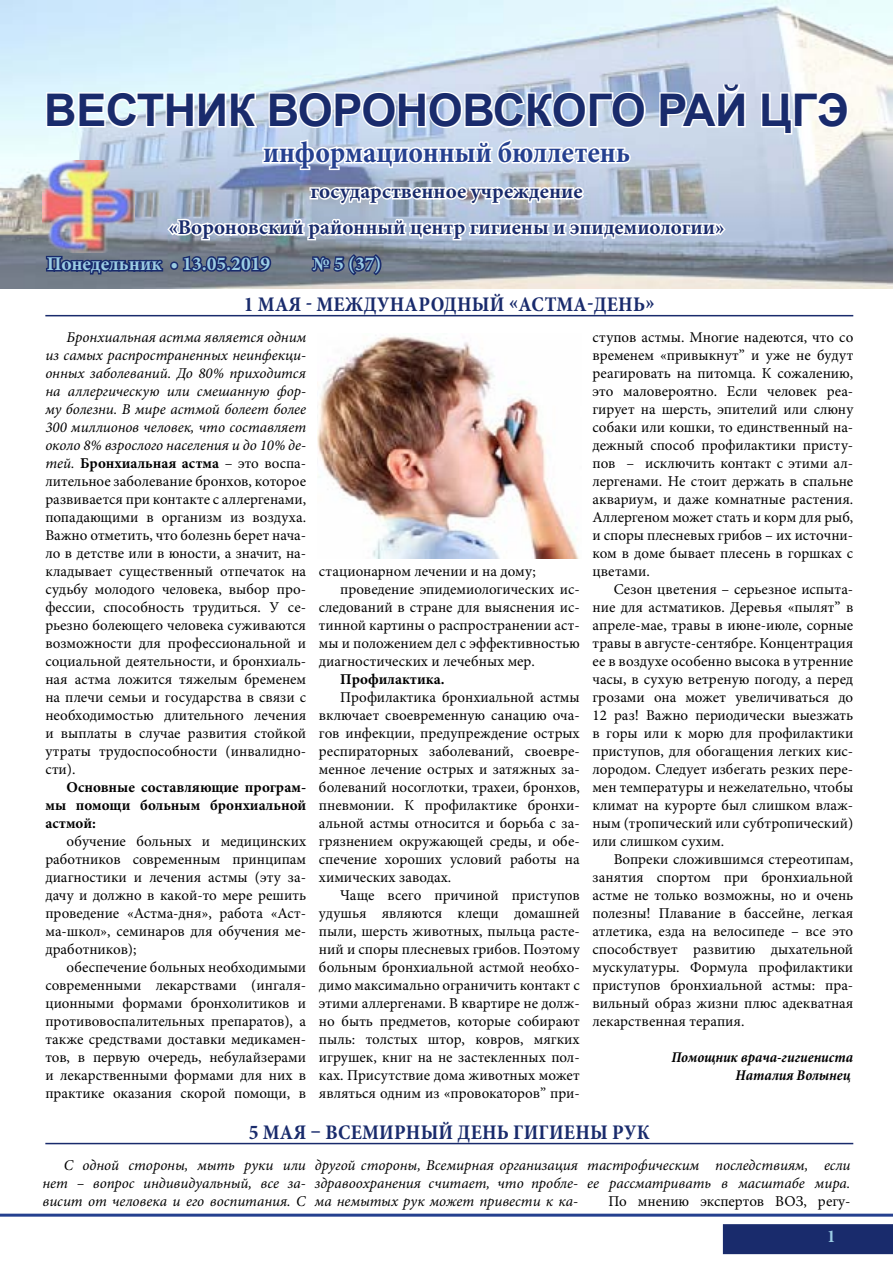
<style>
.page{position:relative;width:893px;height:1263px;background:#fff}
.page>*{position:absolute;margin:0;border:0;box-sizing:border-box;transform-origin:0 0}
.t1{font:700 45px "Arial";letter-spacing:-.01em;color:#192b6c}
.t2{font:700 condensed 30px "Minion Pro";color:#25408f}
.t3{font:700 21px/36px "Minion Pro";color:#192b6c;text-align:center}
.t4{font:700 condensed 21px "Minion Pro";letter-spacing:.01em;color:#192b6c}
.t5{font:700 19.5px "Minion Pro";color:#9ccde4}
.t6{font:700 condensed 18px "Minion Pro";color:#9ccde4}
.t7{font:15px/18px "Minion Pro";color:#000;text-align:justify}
.t8{font:italic 15px/18px "Minion Pro";color:#000;text-align:justify}
.t9{font:700 15px/18px "Minion Pro";color:#000;text-align:justify}
.t10{font:italic 700 condensed 15px/18px "Minion Pro";color:#000;text-align:right}
.s1{font-style:italic}
.s2{font-weight:700}
</style>
<div class="page">
<div style="left:723px;top:1224px;width:170px;height:30px;background:#192b6c"></div>
<img style="left:0;top:0;width:893px;height:288px">
<hr style="left:0;top:1214px;width:893px;height:3px;background:#25408f">
<svg style="left:759px;top:90px;width:91px;height:46px"></svg>
<svg style="left:44px;top:0;width:703px;height:559px"></svg>
<hr style="left:45px;top:315px;width:808px;height:1px;background:#192b6c">
<img style="left:317px;top:334px;width:264px;height:224px">
<hr style="left:45px;top:1143px;width:808px;height:1px;background:#192b6c">
<h1 class="t1" style="left:44px;top:81px;width:806px">ВЕСТНИК ВОРОНОВСКОГО РАЙ ЦГЭ</h1>
<h2 class="t2" style="left:263px;top:132px;width:368px">информационный бюллетень</h2>
<h3 class="t3" style="left:168px;top:173px;width:558px">государственное учреждение<br>«Вороновский районный центр гигиены и эпидемиологии»</h3>
<h3 class="t5" style="left:47px;top:250px;width:225px">Понедельник • 13.05.2019</h3>
<h3 class="t5" style="left:313px;top:250px;width:70px">№ 5 (37)</h3>
<h3 class="t4" style="left:244px;top:289px;width:412px">1 мая - Международный «Астма-день»</h3>
<p class="t7" style="left:45px;top:328px;width:262px;text-indent:21px"><span class="s1">Бронхиальная астма является одним из самых распространенных неинфекци&shy;онных заболеваний. До 80% приходится на аллергическую или смешанную фор&shy;му болезни. В мире астмой болеет более 300 миллионов человек, что составляет около 8% взрослого населения и до 10% де&shy;тей.</span> <span class="s2">Бронхиальная астма</span> – это воспа&shy;лительное заболевание бронхов, которое развивается при контакте с аллергенами, попадающими в организм из воздуха.<br>Важно отметить, что болезнь берет нача&shy;ло в детстве или в юности, а значит, на&shy;кладывает существенный отпечаток на судьбу молодого человека, выбор про&shy;фессии, способность трудиться. У се&shy;рьезно болеющего человека суживаются возможности для профессиональной и социальной деятельности, и бронхиаль&shy;ная астма ложится тяжелым бременем на плечи семьи и государства в связи с необходимостью длительного лечения и выплаты в случае развития стойкой утраты трудоспособности (инвалидно&shy;сти).</p>
<p class="t9" style="left:45px;top:778px;width:262px;text-indent:21px">Основные составляющие програм&shy;мы помощи больным бронхиальной астмой:</p>
<p class="t7" style="left:45px;top:832px;width:262px;text-indent:21px">обучение больных и медицинских работников современным принципам диагностики и лечения астмы (эту за&shy;дачу и должно в какой-то мере решить проведение «Астма-дня», работа «Аст&shy;ма-школ», семинаров для обучения ме&shy;дработников);</p>
<p class="t7" style="left:45px;top:958px;width:262px;text-indent:21px">обеспечение больных необходимыми современными лекарствами (ингаля&shy;ционными формами бронхолитиков и противовоспалительных препаратов), а также средствами доставки медикамен&shy;тов, в первую очередь, небулайзерами и лекарственными формами для них в практике оказания скорой помощи, в</p>
<h2 class="t2" style="left:263px;top:96px;width:368px">информационный бюллетень</h2>
<h3 class="t3" style="left:310px;top:137px;width:274px">государственное учреждение</h3>
<p class="t6" style="left:47px;top:252px;width:78px">04.04.2016</p>
<p class="t6" style="left:151px;top:252px;width:139px">Пилотный выпуск</p>
<p class="t7" style="left:592px;top:328px;width:262px">ступов астмы. Многие надеются, что со временем «привыкнут” и уже не будут реагировать на питомца. К сожалению, это маловероятно. Если человек реа&shy;гирует на шерсть, эпителий или слюну собаки или кошки, то единственный на&shy;дежный способ профилактики присту&shy;пов – исключить контакт с этими ал&shy;лергенами. Не стоит держать в спальне аквариум, и даже комнатные растения.<br>Аллергеном может стать и корм для рыб, и споры плесневых грибов – их источни&shy;ком в доме бывает плесень в горшках с цветами.</p>
<p class="t7" style="left:592px;top:580px;width:262px;text-indent:21px">Сезон цветения – серьезное испыта&shy;ние для астматиков. Деревья «пылят” в апреле-мае, травы в июне-июле, сорные травы в августе-сентябре. Концентрация ее в воздухе особенно высока в утренние часы, в сухую ветреную погоду, а перед грозами она может увеличиваться до 12 раз! Важно периодически выезжать в горы или к морю для профилактики приступов, для обогащения легких кис&shy;лородом. Следует избегать резких пере&shy;мен температуры и нежелательно, чтобы климат на курорте был слишком влаж&shy;ным (тропический или субтропический) или слишком сухим.</p>
<p class="t7" style="left:592px;top:850px;width:262px;text-indent:21px">Вопреки сложившимся стереотипам, занятия спортом при бронхиальной астме не только возможны, но и очень полезны! Плавание в бассейне, легкая атлетика, езда на велосипеде – все это способствует развитию дыхательной мускулатуры. Формула профилактики приступов бронхиальной астмы: пра&shy;вильный образ жизни плюс адекватная лекарственная терапия.</p>
<p class="t10" style="left:672px;top:1048px;width:183px">Помощник врача-гигиениста<br>Наталия Волынец</p>
<h3 class="t4" style="left:249px;top:1117px;width:403px">5 мая – Всемирный день гигиены рук</h3>
<p class="t8" style="left:43px;top:1156px;width:265px;text-indent:21px">С одной стороны, мыть руки или нет – вопрос индивидуальный, все за&shy;висит от человека и его воспитания. С</p>
<p class="t8" style="left:315px;top:1156px;width:265px">другой стороны, Всемирная организация здравоохранения считает, что пробле&shy;ма немытых рук может привести к ка-</p>
<p class="t8" style="left:587px;top:1156px;width:265px">тастрофическим последствиям, если ее рассматривать в масштабе мира.</p>
<p class="t7" style="left:319px;top:562px;width:219px">стационарном лечении и на дому;</p>
<p class="t7" style="left:340px;top:580px;width:241px">проведение эпидемиологических ис-</p>
<p class="t7" style="left:319px;top:598px;width:262px">следований в стране для выяснения ис-</p>
<p class="t7" style="left:319px;top:616px;width:262px">тинной картины о распространении аст-</p>
<p class="t7" style="left:319px;top:634px;width:262px">мы и положением дел с эффективностью</p>
<p class="t7" style="left:319px;top:652px;width:217px">диагностических и лечебных мер.</p>
<p class="t9" style="left:340px;top:670px;width:106px">Профилактика.</p>
<p class="t7" style="left:319px;top:688px;width:262px;text-indent:21px">Профилактика бронхиальной астмы включает своевременную санацию оча&shy;гов инфекции, предупреждение острых респираторных заболеваний, своевре&shy;менное лечение острых и затяжных за&shy;болеваний носоглотки, трахеи, бронхов, пневмонии. К профилактике бронхи&shy;альной астмы относится и борьба с за&shy;грязнением окружающей среды, и обе&shy;спечение хороших условий работы на химических заводах.</p>
<p class="t7" style="left:319px;top:886px;width:262px;text-indent:21px">Чаще всего причиной приступов удушья являются клещи домашней пыли, шерсть животных, пыльца расте&shy;ний и споры плесневых грибов. Поэтому больным бронхиальной астмой необхо&shy;димо максимально ограничить контакт с этими аллергенами. В квартире не долж&shy;но быть предметов, которые собирают пыль: толстых штор, ковров, мягких игрушек, книг на не застекленных пол&shy;ках. Присутствие дома животных может являться одним из «провокаторов” при-</p>
<p class="t7" style="left:608px;top:1192px;width:244px">По мнению экспертов ВОЗ, регу-</p>
<p class="t6" style="left:827px;top:1224px;width:10px">1</p>
</div>
